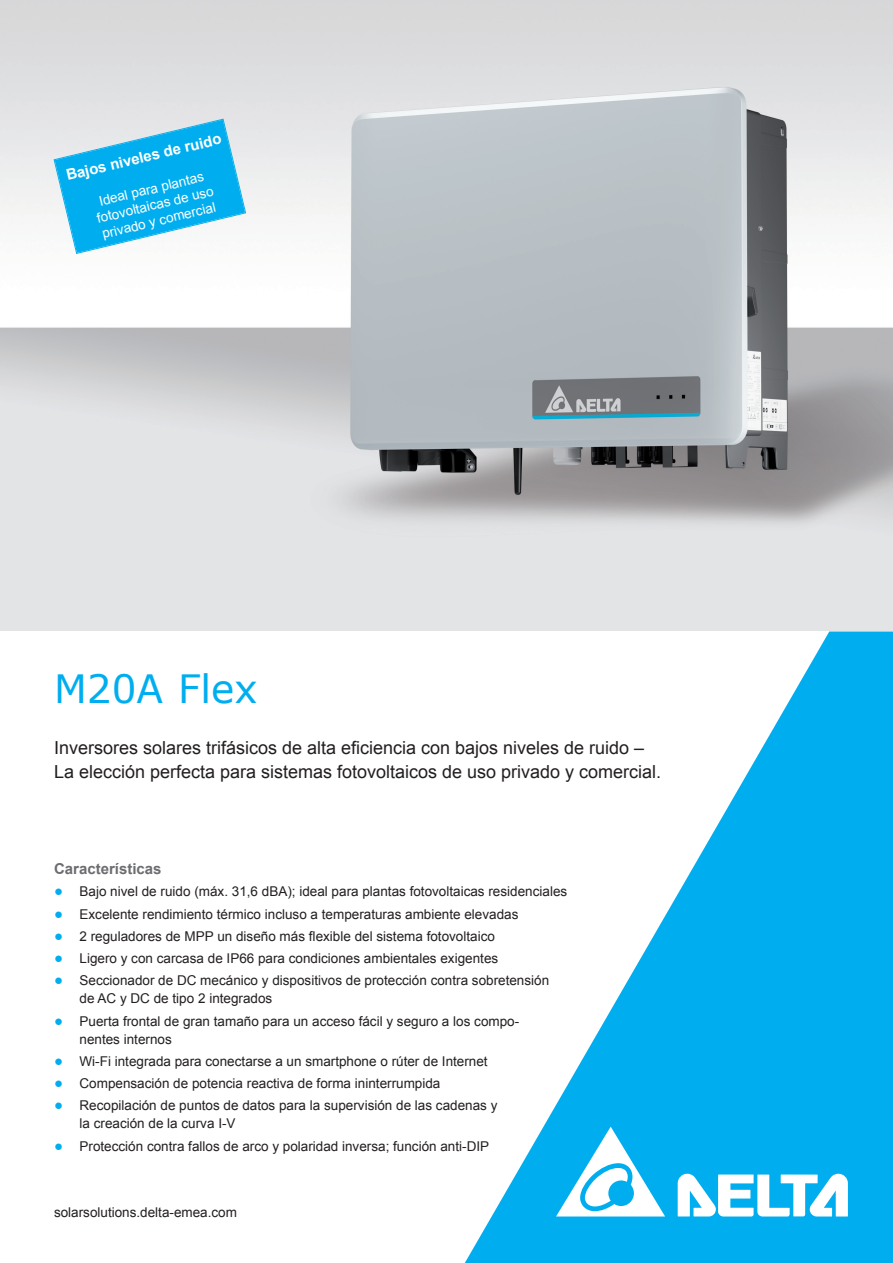
<style>
.page{position:relative;width:893px;height:1263px;background:#fff}
.page>*{position:absolute;margin:0;border:0;box-sizing:border-box;transform-origin:0 0}
.HE-Product_name_shor{font:39px "Verdana";color:#00aeef}
.HE-Teaser-pf{font:18px "Arial";color:#231f20}
.t1{font:700 15px "Arial";color:#fff}
.HE-Heading_Features{font:700 15px "Arial";color:#6c6d70}
.CD-Web_address-pf{font:13.5px/18px "Arial";color:#231f20}
.HE-Featuring_descrip{font:13.5px/16.2px "Arial";color:#fff;text-align:center}
.s1{font-size:15px;color:#00aeef}
</style>
<div class="page">
<img style="left:0;top:0;width:893px;height:631px">
<svg style="left:465px;top:631px;width:428px;height:632px;fill:#00aeef"></svg>
<svg style="left:678px;top:1174px;width:170px;height:42px"></svg>
<svg style="left:556px;top:1126px;width:109px;height:90px"></svg>
<svg style="left:54px;top:119px;width:192px;height:135px"></svg>
<p class="t1" style="left:64px;top:166px;width:161px;rotate:-14deg">Bajos niveles de ruido</p>
<p class="HE-Featuring_descrip" style="left:92px;top:194px;width:121px;rotate:-13deg">Ideal para plantas fotovoltaicas de uso privado y comercial</p>
<p class="HE-Product_name_shor" style="left:54px;top:662px;width:205px">M20A Flex</p>
<p class="HE-Teaser-pf" style="left:54px;top:736px;width:592px">Inversores solares trifásicos de alta eficiencia con bajos niveles de ruido –</p>
<p class="HE-Teaser-pf" style="left:54px;top:760px;width:609px">La elección perfecta para sistemas fotovoltaicos de uso privado y comercial.</p>
<p class="HE-Heading_Features" style="left:54px;top:859px;width:109px">Características</p>
<p class="CD-Web_address-pf" style="left:54px;top:883px;width:515px"><span class="s1">●</span> Bajo nivel de ruido (máx. 31,6 dBA); ideal para plantas fotovoltaicas residenciales</p>
<p class="CD-Web_address-pf" style="left:54px;top:905px;width:466px"><span class="s1">●</span> Excelente rendimiento térmico incluso a temperaturas ambiente elevadas</p>
<p class="CD-Web_address-pf" style="left:54px;top:927px;width:442px"><span class="s1">●</span> 2 reguladores de MPP un diseño más flexible del sistema fotovoltaico</p>
<p class="CD-Web_address-pf" style="left:54px;top:949px;width:446px"><span class="s1">●</span> Ligero y con carcasa de IP66 para condiciones ambientales exigentes</p>
<p class="CD-Web_address-pf" style="left:80px;top:972px;width:471px;text-indent:-26px"><span class="s1">●</span> Seccionador de DC mecánico y dispositivos de protección contra sobretensión de AC y DC de tipo 2 integrados</p>
<p class="CD-Web_address-pf" style="left:80px;top:1012px;width:441px;text-indent:-26px"><span class="s1">●</span> Puerta frontal de gran tamaño para un acceso fácil y seguro a los compo&shy;nentes internos</p>
<p class="CD-Web_address-pf" style="left:54px;top:1052px;width:435px"><span class="s1">●</span> Wi-Fi integrada para conectarse a un smartphone o rúter de Internet</p>
<p class="CD-Web_address-pf" style="left:54px;top:1074px;width:388px"><span class="s1">●</span> Compensación de potencia reactiva de forma ininterrumpida</p>
<p class="CD-Web_address-pf" style="left:80px;top:1097px;width:419px;text-indent:-26px"><span class="s1">●</span> Recopilación de puntos de datos para la supervisión de las cadenas y la creación de la curva I-V</p>
<p class="CD-Web_address-pf" style="left:54px;top:1137px;width:437px"><span class="s1">●</span> Protección contra fallos de arco y polaridad inversa; función anti-DIP</p>
<p class="CD-Web_address-pf" style="left:54px;top:1204px;width:185px">solarsolutions.delta-emea.com</p>
</div>
